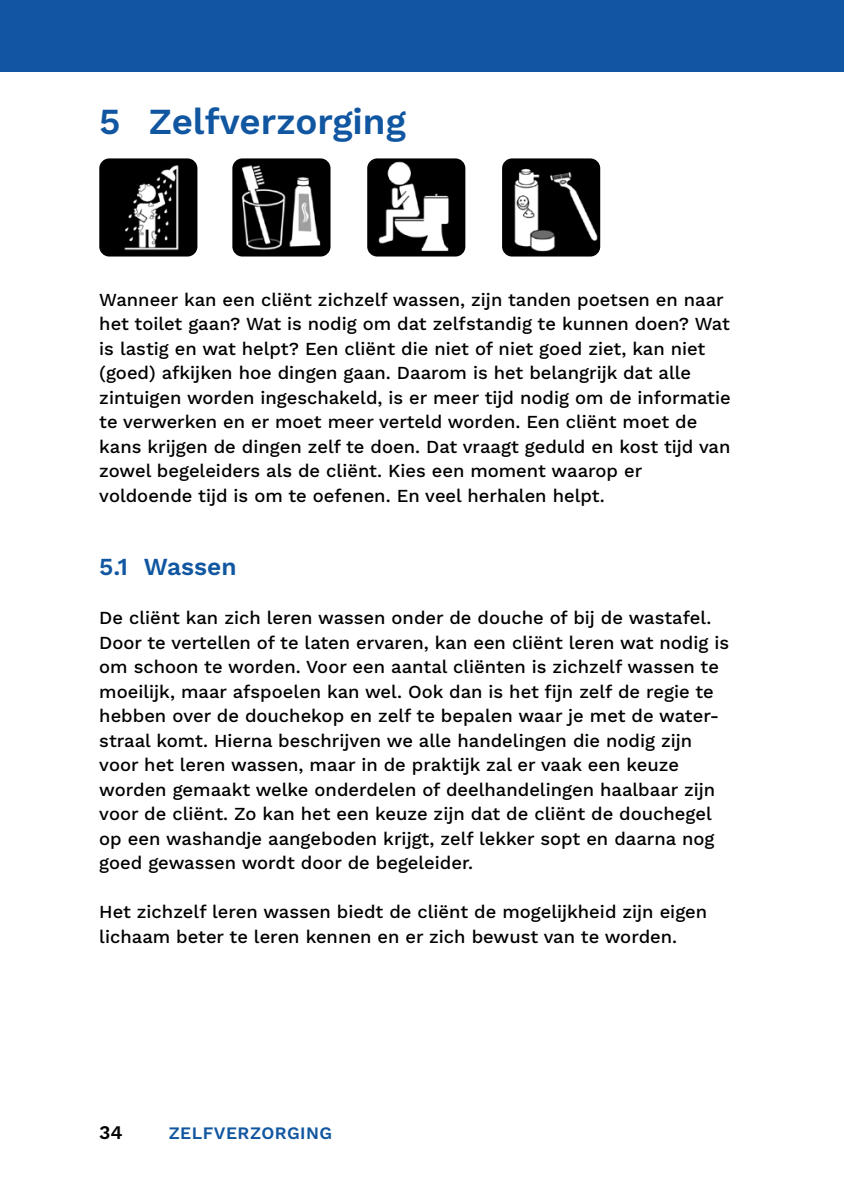
<style>
.page{position:relative;width:844px;height:1191px;background:#fff}
.page>*{position:absolute;margin:0;border:0;box-sizing:border-box;transform-origin:0 0}
.Kop_1_deel_2{font:600 36.75px "Work Sans";color:#1056a0}
.Kop_2_deel_2{font:600 24.5px "Work Sans";color:#1056a0}
.t1{font:600 19.25px "Work Sans";color:#000}
.Broodtekst{font:500 18.38px/24.5px "Work Sans";color:#000}
.t2{font:600 17.5px "Work Sans";letter-spacing:.025em;color:#1056a0}
</style>
<div class="page">
<div style="left:0;top:0;width:843px;height:72px;background:#1056a0"></div>
<img style="left:99px;top:158px;width:98px;height:98px">
<img style="left:232px;top:158px;width:98px;height:98px">
<img style="left:367px;top:158px;width:98px;height:98px">
<img style="left:502px;top:158px;width:98px;height:98px">
<h1 class="Kop_1_deel_2" style="left:99px;top:94px;width:308px">5 Zelfverzorging</h1>
<p class="Broodtekst" style="left:99px;top:286px;width:632px">Wanneer kan een cliënt zichzelf wassen, zijn tanden poetsen en naar het toilet gaan? Wat is nodig om dat zelfstandig te kunnen doen? Wat is lastig en wat helpt? Een cliënt die niet of niet goed ziet, kan niet (goed) afkijken hoe dingen gaan. Daarom is het belangrijk dat alle zintuigen worden ingeschakeld, is er meer tijd nodig om de informatie te verwerken en er moet meer verteld worden. Een cliënt moet de kans krijgen de dingen zelf te doen. Dat vraagt geduld en kost tijd van zowel begeleiders als de cliënt. Kies een moment waarop er voldoende tijd is om te oefenen. En veel herhalen helpt.</p>
<h2 class="Kop_2_deel_2" style="left:99px;top:548px;width:139px">5.1 Wassen</h2>
<p class="Broodtekst" style="left:99px;top:605px;width:631px">De cliënt kan zich leren wassen onder de douche of bij de wastafel.<br>Door te vertellen of te laten ervaren, kan een cliënt leren wat nodig is om schoon te worden. Voor een aantal cliënten is zichzelf wassen te moeilijk, maar afspoelen kan wel. Ook dan is het fijn zelf de regie te hebben over de douchekop en zelf te bepalen waar je met de water&shy;straal komt. Hierna beschrijven we alle handelingen die nodig zijn voor het leren wassen, maar in de praktijk zal er vaak een keuze worden gemaakt welke onderdelen of deelhandelingen haalbaar zijn voor de cliënt. Zo kan het een keuze zijn dat de cliënt de douchegel op een washandje aangeboden krijgt, zelf lekker sopt en daarna nog goed gewassen wordt door de begeleider.</p>
<p class="Broodtekst" style="left:99px;top:899px;width:609px">Het zichzelf leren wassen biedt de cliënt de mogelijkheid zijn eigen lichaam beter te leren kennen en er zich bewust van te worden.</p>
<p class="t1" style="left:99px;top:1117px;width:25px">34</p>
<p class="t2" style="left:169px;top:1119px;width:165px">Zelfverzorgi ng</p>
</div>
